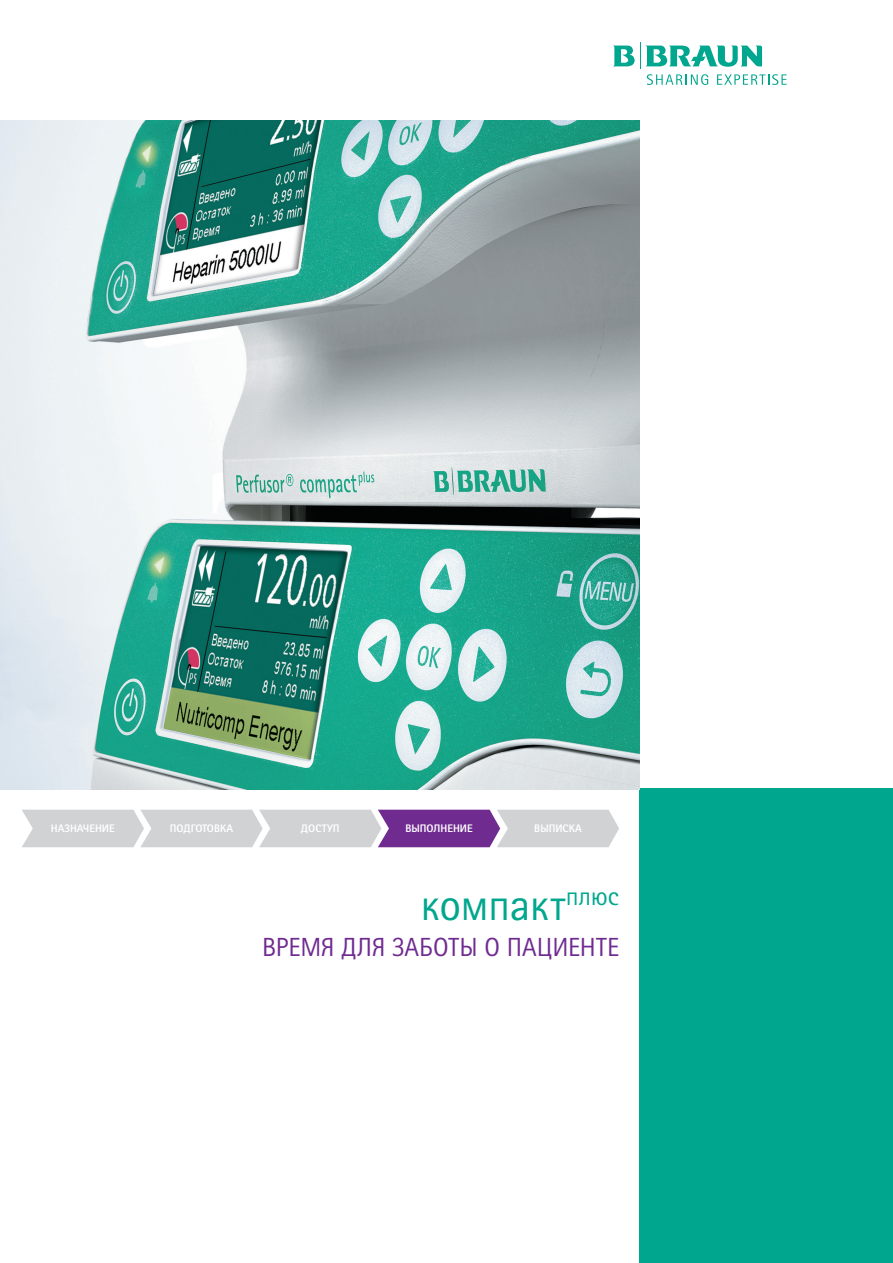
<style>
.page{position:relative;width:893px;height:1263px;background:#fff}
.page>*{position:absolute;margin:0;border:0;box-sizing:border-box;transform-origin:0 0}
.t1{font:45px "Rotis Sans Serif Pro Cyr";letter-spacing:-.015em;color:#00a78e}
.t2{font:26.25px "Rotis Sans Serif Pro Cyr";color:#702b91}
.t3{font:800 10.95px "Rotis Sans Serif Pro Cyr";color:#fff}
</style>
<div class="page">
<div style="left:640px;top:789px;width:253px;height:474px;background:#00a78e"></div>
<img style="left:0;top:120px;width:640px;height:669px">
<svg style="left:22px;top:810px;width:597px;height:37px;background:#c1b5ca"></svg>
<div style="left:592px;top:0;width:216px;height:127px;background:#fff"></div>
<p class="t3" style="left:51px;top:822px;width:65px">НАЗНАЧЕНИЕ</p>
<p class="t3" style="left:170px;top:822px;width:65px">ПОДГОТОВКА</p>
<p class="t3" style="left:301px;top:822px;width:40px">ДОСТУП</p>
<p class="t3" style="left:405px;top:822px;width:69px">ВЫПОЛНЕНИЕ</p>
<p class="t3" style="left:534px;top:822px;width:49px">ВЫПИСКА</p>
<h1 class="t1" style="left:421px;top:878px;width:200px">компакт<sup>плюс</sup></h1>
<h2 class="t2" style="left:262px;top:932px;width:358px">ВРЕМЯ ДЛЯ ЗАБОТЫ О ПАЦИЕНТЕ</h2>
</div>
